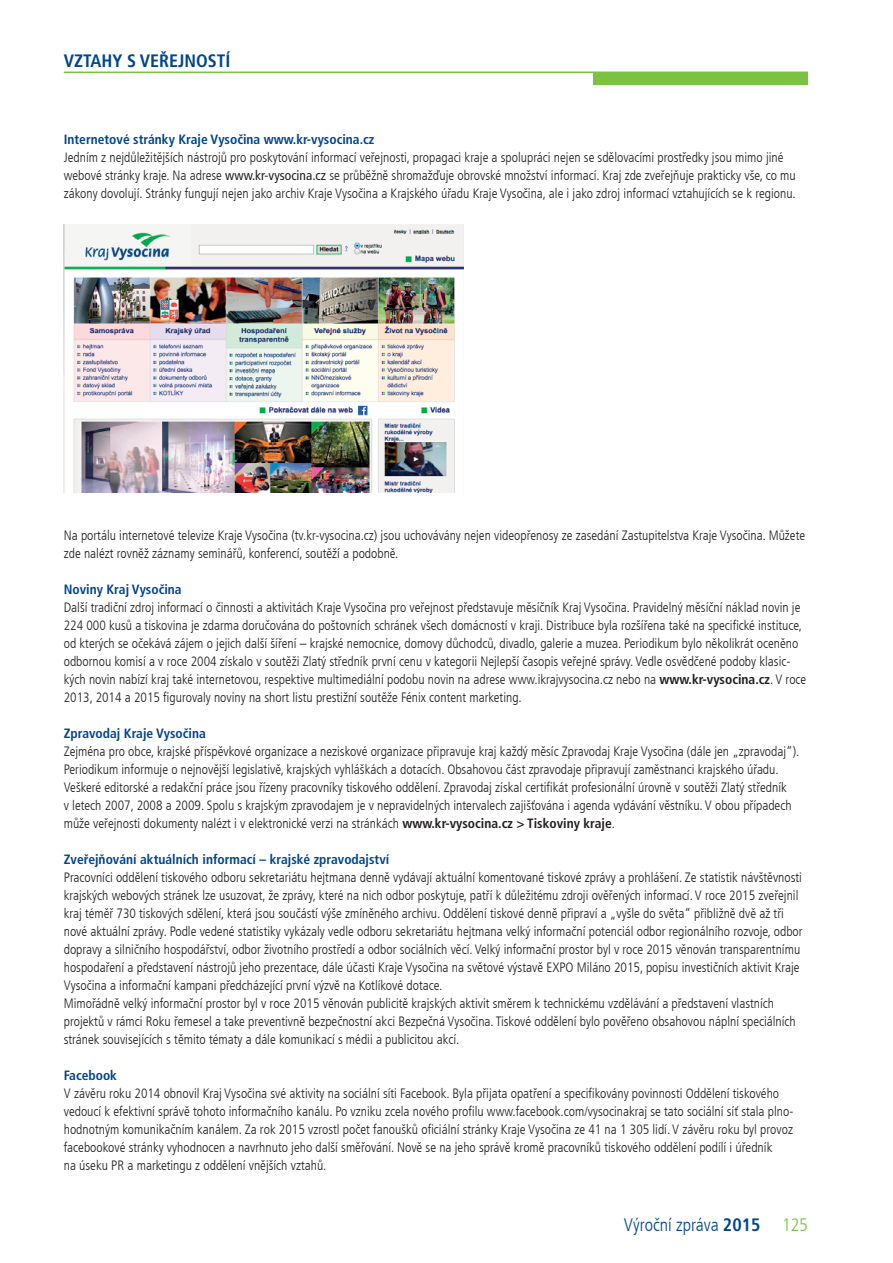
<style>
.page{position:relative;width:893px;height:1263px;background:#fff}
.page>*{position:absolute;margin:0;border:0;box-sizing:border-box;transform-origin:0 0}
.t1{font:300 condensed 18px "Frutiger LT Com";color:#00458d}
.t2{font:700 condensed 18px "Frutiger LT Com";color:#00458d}
.t3{font:300 condensed 13.5px/18px "Frutiger LT Com";color:#231f20}
.t4{font:700 condensed 13.5px "Frutiger LT Com";color:#00458d}
.s1{font-weight:400}
.s2{font-weight:700}
.s3{color:#7bc142}
</style>
<div class="page">
<div style="left:593px;top:72px;width:215px;height:13px;background:#7bc142"></div>
<hr style="left:64px;top:72px;width:744px;height:1px;background:#7bc142">
<img style="left:64px;top:225px;width:399px;height:267px">
<h1 class="t2" style="left:64px;top:54px;width:168px">VZTAHY S VEŘEJNOSTÍ</h1>
<p class="t4" style="left:64px;top:134px;width:312px">Internetové stránky Kraje Vysočina www.kr-vysocina.cz</p>
<p class="t3" style="left:64px;top:150px;width:734px">Jedním z nejdůležitějších nástrojů pro poskytování informací veřejnosti, propagaci kraje a spolupráci nejen se sdělovacími prostředky jsou mimo jiné webové stránky kraje. Na adrese <span class="s1">www.kr-vysocina.cz</span> se průběžně shromažďuje obrovské množství informací. Kraj zde zveřejňuje prakticky vše, co mu zákony dovolují. Stránky fungují nejen jako archiv Kraje Vysočina a Krajského úřadu Kraje Vysočina, ale i jako zdroj informací vztahujících se k regionu.</p>
<p class="t3" style="left:64px;top:528px;width:743px">Na portálu internetové televize Kraje Vysočina (tv.kr-vysocina.cz) jsou uchovávány nejen videopřenosy ze zasedání Zastupitelstva Kraje Vysočina. Můžete zde nalézt rovněž záznamy seminářů, konferencí, soutěží a podobně.</p>
<p class="t4" style="left:64px;top:584px;width:119px">Noviny Kraj Vysočina</p>
<p class="t3" style="left:64px;top:600px;width:744px">Další tradiční zdroj informací o činnosti a aktivitách Kraje Vysočina pro veřejnost představuje měsíčník Kraj Vysočina. Pravidelný měsíční náklad novin je 224 000 kusů a tiskovina je zdarma doručována do poštovních schránek všech domácností v kraji. Distribuce byla rozšířena také na specifické instituce, od kterých se očekává zájem o jejich další šíření – krajské nemocnice, domovy důchodců, divadlo, galerie a muzea. Periodikum bylo několikrát oceněno odbornou komisí a v roce 2004 získalo v soutěži Zlatý středník první cenu v kategorii Nejlepší časopis veřejné správy. Vedle osvědčené podoby klasic&shy;kých novin nabízí kraj také internetovou, respektive multimediální podobu novin na adrese www.ikrajvysocina.cz nebo na <span class="s2">www.kr-vysocina.cz</span>. V roce 2013, 2014 a 2015 figurovaly noviny na short listu prestižní soutěže Fénix content marketing.</p>
<p class="t4" style="left:64px;top:728px;width:144px">Zpravodaj Kraje Vysočina</p>
<p class="t3" style="left:64px;top:744px;width:737px">Zejména pro obce, krajské příspěvkové organizace a neziskové organizace připravuje kraj každý měsíc Zpravodaj Kraje Vysočina (dále jen „zpravodaj“).<br>Periodikum informuje o nejnovější legislativě, krajských vyhláškách a dotacích. Obsahovou část zpravodaje připravují zaměstnanci krajského úřadu.<br>Veškeré editorské a redakční práce jsou řízeny pracovníky tiskového oddělení. Zpravodaj získal certifikát profesionální úrovně v soutěži Zlatý středník<br>v letech 2007, 2008 a 2009. Spolu s krajským zpravodajem je v nepravidelných intervalech zajišťována i agenda vydávání věstníku. V obou případech může veřejnosti dokumenty nalézt i v elektronické verzi na stránkách <span class="s2">www.kr-vysocina.cz &gt; Tiskoviny kraje</span>.</p>
<p class="t4" style="left:64px;top:854px;width:327px">Zveřejňování aktuálních informací – krajské zpravodajství</p>
<p class="t3" style="left:64px;top:870px;width:740px">Pracovníci oddělení tiskového odboru sekretariátu hejtmana denně vydávají aktuální komentované tiskové zprávy a prohlášení. Ze statistik návštěvnosti krajských webových stránek lze usuzovat, že zprávy, které na nich odbor poskytuje, patří k důležitému zdroji ověřených informací. V roce 2015 zveřejnil kraj téměř 730 tiskových sdělení, která jsou součástí výše zmíněného archivu. Oddělení tiskové denně připraví a „vyšle do světa“ přibližně dvě až tři nové aktuální zprávy. Podle vedené statistiky vykázaly vedle odboru sekretariátu hejtmana velký informační potenciál odbor regionálního rozvoje, odbor dopravy a silničního hospodářství, odbor životního prostředí a odbor sociálních věcí. Velký informační prostor byl v roce 2015 věnován transparentnímu hospodaření a představení nástrojů jeho prezentace, dále účasti Kraje Vysočina na světové výstavě EXPO Miláno 2015, popisu investičních aktivit Kraje Vysočina a informační kampani předcházející první výzvě na Kotlíkové dotace.<br>Mimořádně velký informační prostor byl v roce 2015 věnován publicitě krajských aktivit směrem k technickému vzdělávání a představení vlastních projektů v rámci Roku řemesel a take preventivně bezpečnostní akci Bezpečná Vysočina. Tiskové oddělení bylo pověřeno obsahovou náplní speciálních stránek souvisejících s těmito tématy a dále komunikací s médii a publicitou akcí.</p>
<p class="t4" style="left:64px;top:1070px;width:55px">Facebook</p>
<p class="t3" style="left:64px;top:1086px;width:731px">V závěru roku 2014 obnovil Kraj Vysočina své aktivity na sociální síti Facebook. Byla přijata opatření a specifikovány povinnosti Oddělení tiskového vedoucí k efektivní správě tohoto informačního kanálu. Po vzniku zcela nového profilu www.facebook.com/vysocinakraj se tato sociální síť stala plno&shy;hodnotným komunikačním kanálem. Za rok 2015 vzrostl počet fanoušků oficiální stránky Kraje Vysočina ze 41 na 1 305 lidí. V závěru roku byl provoz facebookové stránky vyhodnocen a navrhnuto jeho další směřování. Nově se na jeho správě kromě pracovníků tiskového oddělení podílí i úředník<br>na úseku PR a marketingu z oddělení vnějších vztahů.</p>
<h1 class="t1" style="left:624px;top:1217px;width:185px">Výroční zpráva <span class="s2">2015</span> <span class="s3">125</span></h1>
</div>
